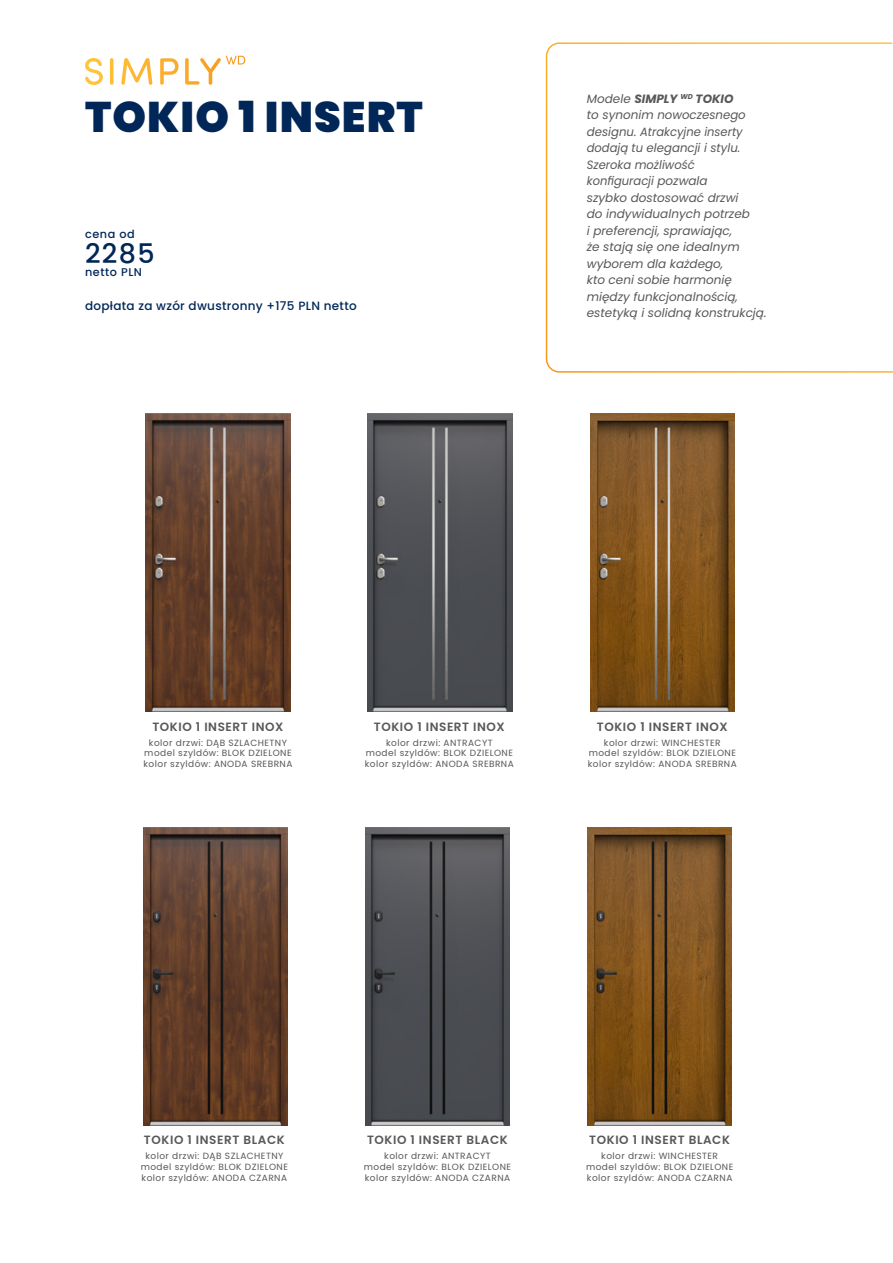
<style>
.page{position:relative;width:893px;height:1263px;background:#fff}
.page>*{position:absolute;margin:0;border:0;box-sizing:border-box;transform-origin:0 0}
.t1{font:900 42.75px "Poppins";letter-spacing:.025em;color:#002758}
.t2{font:500 27px "Poppins";color:#002758}
.t3{font:italic 12px/16.5px "Poppins";color:#57585a}
.t4{font:600 12px "Poppins";letter-spacing:.05em;color:#57585a}
.t5{font:italic 12px "Poppins";color:#57585a;scale:.96 1}
.t6{font:500 12px "Poppins";letter-spacing:.025em;color:#002758}
.t7{font:italic 700 12px "Poppins";color:#57585a}
.t8{font:500 11.25px "Poppins";letter-spacing:.05em;color:#002758}
.t9{font:9px "Poppins";letter-spacing:.05em;color:#57585a}
.s1{font-weight:400}
</style>
<div class="page">
<svg style="left:545px;top:42px;width:348px;height:331px"></svg>
<img style="left:146px;top:414px;width:144px;height:297px">
<img style="left:368px;top:414px;width:144px;height:297px">
<img style="left:590px;top:414px;width:145px;height:297px">
<img style="left:143px;top:828px;width:145px;height:297px">
<img style="left:365px;top:828px;width:145px;height:297px">
<img style="left:587px;top:828px;width:145px;height:297px">
<svg style="left:85px;top:56px;width:160px;height:29px"></svg>
<p class="t1" style="left:85px;top:93px;width:339px">TOKIO 1 INSERT</p>
<p class="t8" style="left:85px;top:228px;width:51px">cena od</p>
<p class="t2" style="left:85px;top:238px;width:71px">2285</p>
<p class="t8" style="left:85px;top:266px;width:59px">netto PLN</p>
<p class="t6" style="left:85px;top:299px;width:273px">dopłata za wzór dwustronny +175 PLN netto</p>
<p class="t7" style="left:587px;top:91px;width:148px"><span class="s1">Modele</span> SIMPLY <sup>WD</sup> TOKIO</p>
<p class="t3" style="left:587px;top:107px;width:161px">to synonim nowoczesnego designu. Atrakcyjne inserty dodają tu elegancji i stylu.</p>
<p class="t5" style="left:587px;top:157px;width:114px">Szeroka możliwość</p>
<p class="t5" style="left:587px;top:174px;width:127px">konfiguracji pozwala</p>
<p class="t3" style="left:587px;top:189px;width:153px">szybko dostosować drzwi</p>
<p class="t3" style="left:587px;top:206px;width:165px">do indywidualnych potrzeb</p>
<p class="t3" style="left:587px;top:222px;width:154px">i preferencji, sprawiając, że stają się one idealnym wyborem dla każdego,</p>
<p class="t3" style="left:587px;top:272px;width:147px">kto ceni sobie harmonię</p>
<p class="t3" style="left:587px;top:288px;width:181px">między funkcjonalnością, estetyką i solidną konstrukcją.</p>
<p class="t4" style="left:152px;top:719px;width:133px">TOKIO 1 INSERT INOX</p>
<p class="t9" style="left:149px;top:737px;width:139px">kolor drzwi: DĄB SZLACHETNY</p>
<p class="t9" style="left:144px;top:748px;width:149px">model szyldów: BLOK DZIELONE</p>
<p class="t9" style="left:143px;top:759px;width:150px">kolor szyldów: ANODA SREBRNA</p>
<p class="t4" style="left:374px;top:719px;width:133px">TOKIO 1 INSERT INOX</p>
<p class="t9" style="left:386px;top:737px;width:108px">kolor drzwi: ANTRACYT</p>
<p class="t9" style="left:366px;top:748px;width:149px">model szyldów: BLOK DZIELONE</p>
<p class="t9" style="left:365px;top:759px;width:150px">kolor szyldów: ANODA SREBRNA</p>
<p class="t4" style="left:597px;top:719px;width:133px">TOKIO 1 INSERT INOX</p>
<p class="t9" style="left:604px;top:737px;width:118px">kolor drzwi: WINCHESTER</p>
<p class="t9" style="left:589px;top:748px;width:149px">model szyldów: BLOK DZIELONE</p>
<p class="t9" style="left:588px;top:759px;width:150px">kolor szyldów: ANODA SREBRNA</p>
<p class="t4" style="left:144px;top:1133px;width:142px">TOKIO 1 INSERT BLACK</p>
<p class="t9" style="left:145px;top:1151px;width:139px">kolor drzwi: DĄB SZLACHETNY</p>
<p class="t9" style="left:141px;top:1162px;width:149px">model szyldów: BLOK DZIELONE</p>
<p class="t9" style="left:142px;top:1173px;width:147px">kolor szyldów: ANODA CZARNA</p>
<p class="t4" style="left:367px;top:1133px;width:142px">TOKIO 1 INSERT BLACK</p>
<p class="t9" style="left:384px;top:1151px;width:108px">kolor drzwi: ANTRACYT</p>
<p class="t9" style="left:364px;top:1162px;width:149px">model szyldów: BLOK DZIELONE</p>
<p class="t9" style="left:365px;top:1173px;width:147px">kolor szyldów: ANODA CZARNA</p>
<p class="t4" style="left:589px;top:1133px;width:142px">TOKIO 1 INSERT BLACK</p>
<p class="t9" style="left:601px;top:1151px;width:118px">kolor drzwi: WINCHESTER</p>
<p class="t9" style="left:586px;top:1162px;width:149px">model szyldów: BLOK DZIELONE</p>
<p class="t9" style="left:587px;top:1173px;width:147px">kolor szyldów: ANODA CZARNA</p>
</div>
